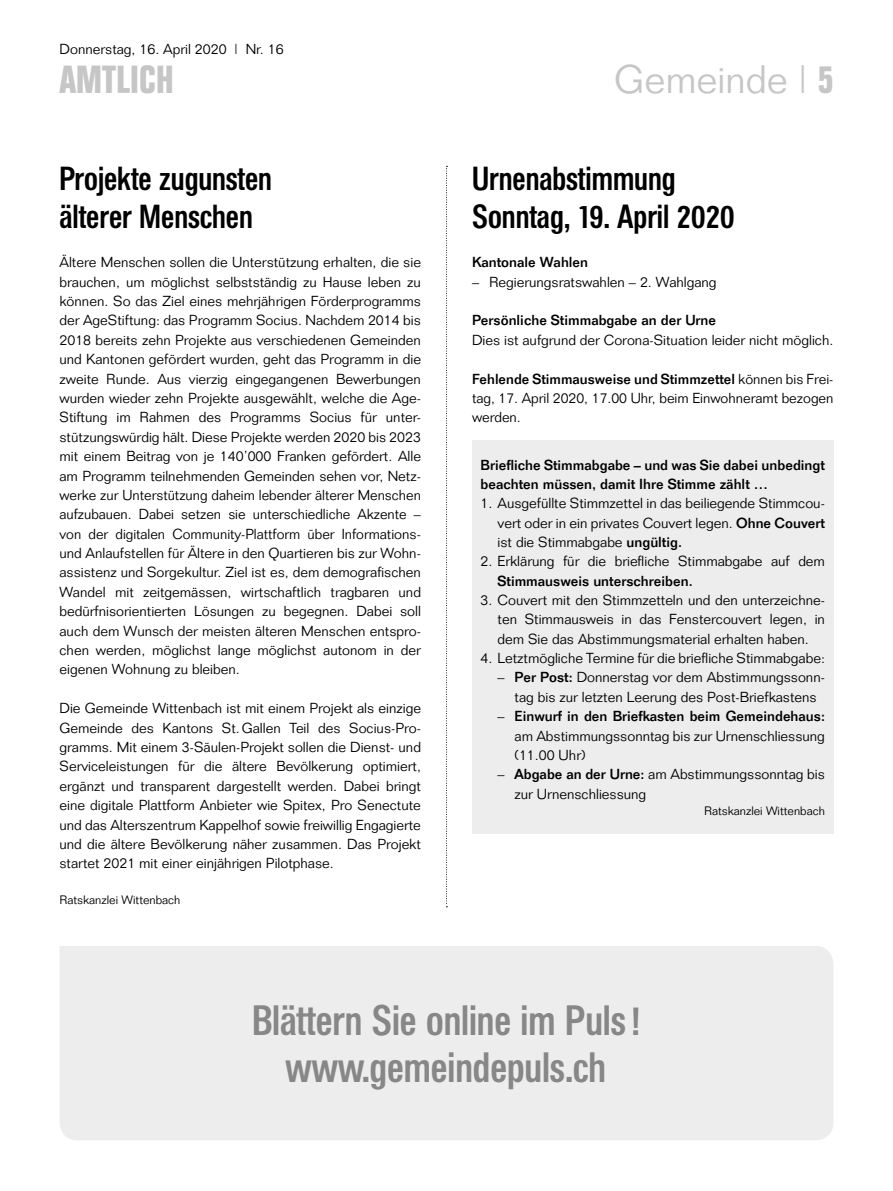
<style>
.page{position:relative;width:893px;height:1191px;background:#fff}
.page>*{position:absolute;margin:0;border:0;box-sizing:border-box;transform-origin:0 0}
.t1{font:500 42px/46.5px "Folio Condensed BQ";color:#878787;text-align:center}
.t2{font:300 39px "Folio";color:#c6c6c6}
.t3{font:700 39px "Folio Condensed BQ";letter-spacing:.015em;color:#c6c6c6}
.t4{font:500 33px/38.7px "Folio Condensed BQ";color:#000}
.t5{font:300 14.25px/19.4px "Folio";color:#000;text-align:justify}
.t6{font:500 14.25px/19.4px "Folio";color:#000}
.t7{font:300 12px "Folio";color:#000}
.s1{font-family:"Folio Condensed BQ";font-weight:700}
.s2{font-weight:500}
</style>
<div class="page">
<svg style="left:446px;top:166px;width:1px;height:741px"></svg>
<div style="left:472px;top:440px;width:361px;height:393px;background:#ededed"></div>
<div style="left:60px;top:946px;width:773px;height:194px;background:#ededed"></div>
<p class="t5" style="left:60px;top:39px;width:226px">Donnerstag, 16. April 2020 | Nr. 16</p>
<h2 class="t3" style="left:60px;top:58px;width:116px">AMTLICH</h2>
<h3 class="t4" style="left:60px;top:160px;width:214px">Projekte zugunsten älterer Menschen</h3>
<p class="t5" style="left:60px;top:252px;width:363px">Ältere Menschen sollen die Unterstützung erhalten, die sie brauchen, um möglichst selbstständig zu Hause leben zu können. So das Ziel eines mehrjährigen Förderprogramms der AgeStiftung: das Programm Socius. Nachdem 2014 bis 2018 bereits zehn Projekte aus verschiedenen Gemeinden und Kantonen gefördert wurden, geht das Programm in die zweite Runde. Aus vierzig eingegangenen Bewerbungen wurden wieder zehn Projekte ausgewählt, welche die Age-Stiftung im Rahmen des Programms Socius für unter&shy;stützungswürdig hält. Diese Projekte werden 2020 bis 2023 mit einem Beitrag von je 140’000 Franken gefördert. Alle am Programm teilnehmenden Gemeinden sehen vor, Netz&shy;werke zur Unterstützung daheim lebender älterer Menschen aufzubauen. Dabei setzen sie unterschiedliche Akzente – von der digitalen Community-Plattform über Informations&shy;und Anlaufstellen für Ältere in den Quartieren bis zur Wohn&shy;assistenz und Sorgekultur. Ziel ist es, dem demografischen Wandel mit zeitgemässen, wirtschaftlich tragbaren und bedürfnisorientierten Lösungen zu begegnen. Dabei soll auch dem Wunsch der meisten älteren Menschen entspro&shy;chen werden, möglichst lange möglichst autonom in der eigenen Wohnung zu bleiben.</p>
<p class="t5" style="left:60px;top:698px;width:363px">Die Gemeinde Wittenbach ist mit einem Projekt als einzige Gemeinde des Kantons St.Gallen Teil des Socius-Pro&shy;gramms. Mit einem 3-Säulen-Projekt sollen die Dienst- und Serviceleistungen für die ältere Bevölkerung optimiert, ergänzt und transparent dargestellt werden. Dabei bringt eine digitale Plattform Anbieter wie Spitex, Pro Senectute und das Alterszentrum Kappelhof sowie freiwillig Engagierte und die ältere Bevölkerung näher zusammen. Das Projekt startet 2021 mit einer einjährigen Pilotphase.</p>
<p class="t7" style="left:60px;top:893px;width:122px">Ratskanzlei Wittenbach</p>
<h2 class="t2" style="left:614px;top:56px;width:221px">Gemeinde | <span class="s1">5</span></h2>
<h3 class="t4" style="left:472px;top:160px;width:264px">Urnenabstimmung<br>Sonntag, 19. April 2020</h3>
<p class="t6" style="left:472px;top:252px;width:118px">Kantonale Wahlen</p>
<p class="t5" style="left:472px;top:272px;width:246px">– Regierungsratswahlen – 2. Wahlgang</p>
<p class="t6" style="left:472px;top:310px;width:246px">Persönliche Stimmabgabe an der Urne</p>
<p class="t5" style="left:472px;top:330px;width:363px">Dies ist aufgrund der Corona-Situation leider nicht möglich.</p>
<p class="t5" style="left:472px;top:369px;width:363px"><span class="s2">Fehlende Stimmausweise und Stimmzettel</span> können bis Frei&shy;tag, 17. April 2020, 17.00 Uhr, beim Einwohneramt bezogen werden.</p>
<p class="t6" style="left:480px;top:454px;width:346px">Briefliche Stimmabgabe – und was Sie dabei unbedingt beachten müssen, damit Ihre Stimme zählt …</p>
<p class="t5" style="left:497px;top:493px;width:329px;text-indent:-17px">1. Ausgefüllte Stimmzettel in das beiliegende Stimmcou&shy;vert oder in ein privates Couvert legen. <span class="s2">Ohne Couvert </span>ist die Stimmabgabe <span class="s2">ungültig.</span></p>
<p class="t5" style="left:480px;top:551px;width:346px">2. Erklärung für die briefliche Stimmabgabe auf dem</p>
<p class="t6" style="left:497px;top:571px;width:197px">Stimmausweis unterschreiben.</p>
<p class="t5" style="left:497px;top:590px;width:329px;text-indent:-17px">3. Couvert mit den Stimmzetteln und den unterzeichne&shy;ten Stimmausweis in das Fenstercouvert legen, in dem Sie das Abstimmungsmaterial erhalten haben.</p>
<p class="t5" style="left:480px;top:648px;width:346px">4. Letztmögliche Termine für die briefliche Stimmabgabe:</p>
<p class="t5" style="left:515px;top:668px;width:312px;text-indent:-17px">– <span class="s2">Per Post:</span> Donnerstag vor dem Abstimmungssonn&shy;tag bis zur letzten Leerung des Post-Briefkastens</p>
<p class="t5" style="left:515px;top:706px;width:312px;text-indent:-17px">– <span class="s2">Einwurf in den Briefkasten beim Gemeindehaus: </span>am Abstimmungssonntag bis zur Urnenschliessung (11.00 Uhr)</p>
<p class="t5" style="left:515px;top:764px;width:312px;text-indent:-17px">– <span class="s2">Abgabe an der Urne:</span> am Abstimmungssonntag bis zur Urnenschliessung</p>
<p class="t7" style="left:704px;top:803px;width:122px">Ratskanzlei Wittenbach</p>
<h1 class="t1" style="left:252px;top:998px;width:389px">Blättern Sie online im Puls! www.gemeindepuls.ch</h1>
</div>
